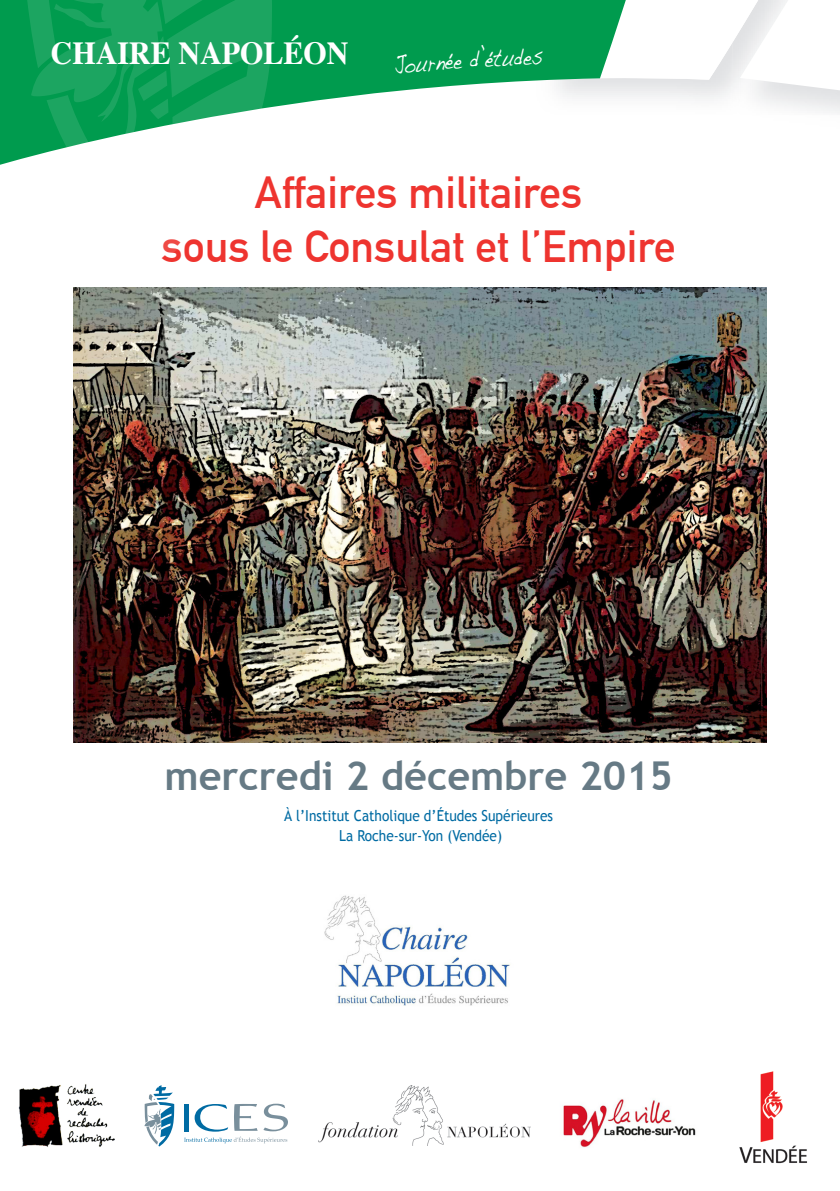
<style>
.page{position:relative;width:840px;height:1191px;background:#fff}
.page>*{position:absolute;margin:0;border:0;box-sizing:border-box;transform-origin:0 0}
.t1{font:700 44px "DIN Alternate";color:#ee342f}
.t2{font:700 39.8px "Trebuchet MS";color:#667a85}
.t3{font:700 32px "Times";color:#fff;scale:.93 1}
.t4{font:25px "Handwriting Dakota";color:#fff;scale:.71 1}
.t5{font:15.2px "Trebuchet MS";color:#006ba3;scale:.9 1}
</style>
<div class="page">
<svg style="left:0;top:0;width:638px;height:165px;fill:#009b4e"></svg>
<svg style="left:19px;top:0;width:255px;height:165px"></svg>
<img style="left:73px;top:288px;width:693px;height:455px">
<img style="left:739px;top:1071px;width:68px;height:93px">
<img style="left:563px;top:1099px;width:133px;height:49px">
<img style="left:19px;top:1084px;width:95px;height:63px">
<img style="left:318px;top:1085px;width:212px;height:60px">
<svg style="left:184px;top:1103px;width:104px;height:40px"></svg>
<svg style="left:144px;top:1085px;width:30px;height:61px"></svg>
<img style="left:324px;top:895px;width:186px;height:111px">
<svg style="left:531px;top:0;width:308px;height:101px"></svg>
<p class="t3" style="left:51px;top:23px;width:321px">CHAIRE NAPOLÉON</p>
<p class="t4" style="left:392px;top:50px;width:60px;rotate:-5deg">Jour</p>
<p class="t4" style="left:434px;top:47px;width:71px;rotate:-4deg">née d’</p>
<p class="t4" style="left:483px;top:43px;width:68px;rotate:-3deg">étude</p>
<p class="t1" style="left:255px;top:159px;width:329px">Affaires militaires</p>
<p class="t1" style="left:161px;top:213px;width:515px">sous le Consulat et l’Empire</p>
<p class="t2" style="left:164px;top:751px;width:509px">mercredi 2 décembre 2015</p>
<p class="t5" style="left:284px;top:807px;width:300px">À l’Institut Catholique d’Études Supérieures</p>
<p class="t5" style="left:339px;top:826px;width:182px">La Roche-sur-Yon (Vendée)</p>
</div>
